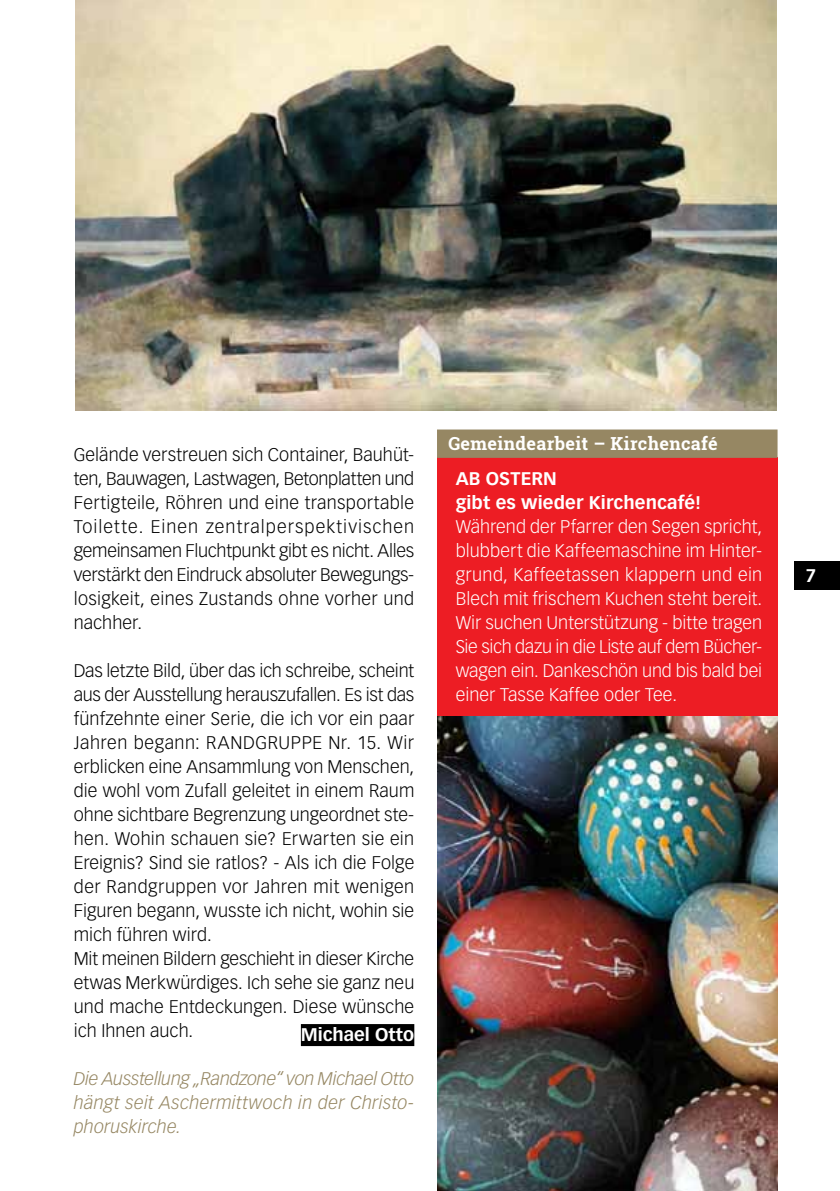
<style>
.page{position:relative;width:840px;height:1191px;background:#fff}
.page>*{position:absolute;margin:0;border:0;box-sizing:border-box;transform-origin:0 0}
.t1{font:300 18px/24px "Vectora LT Std";letter-spacing:.005em;color:#000;text-align:justify}
.t2{font:300 18px/24px "Vectora LT Std";color:#fff;text-align:justify}
.t3{font:italic 300 18px/24px "Vectora LT Std";letter-spacing:.015em;color:#968763;text-align:justify}
.t4{font:700 18px/24px "Vectora LT Std";letter-spacing:.005em;color:#fff}
.t5{font:700 18px "Roboto Slab";letter-spacing:.02em;color:#fff}
</style>
<div class="page">
<div style="left:301px;top:1024px;width:113px;height:22px;background:#000"></div>
<img style="left:75px;top:0;width:701px;height:411px">
<div style="left:437px;top:458px;width:340px;height:733px;background:#ed1d24"></div>
<img style="left:437px;top:716px;width:340px;height:475px">
<div style="left:437px;top:429px;width:340px;height:29px;background:#968763"></div>
<div style="left:794px;top:561px;width:45px;height:28px;background:#000"></div>
<p class="t1" style="left:74px;top:443px;width:342px">Gelände verstreuen sich Container, Bauhüt&shy;ten, Bauwagen, Lastwagen, Betonplatten und Fertigteile, Röhren und eine transportable Toilette. Einen zentralperspektivischen gemeinsamen Fluchtpunkt gibt es nicht. Alles verstärkt den Eindruck absoluter Bewegungs&shy;losigkeit, eines Zustands ohne vorher und nachher.</p>
<p class="t1" style="left:74px;top:659px;width:342px;text-align:left">Das letzte Bild, über das ich schreibe, scheint aus der Ausstellung herauszufallen. Es ist das fünfzehnte einer Serie, die ich vor ein paar Jahren begann: RANDGRUPPE Nr. 15. Wir erblicken eine Ansammlung von Menschen, die wohl vom Zufall geleitet in einem Raum ohne sichtbare Begrenzung ungeordnet ste&shy;hen. Wohin schauen sie? Erwarten sie ein Ereignis? Sind sie ratlos? - Als ich die Folge der Randgruppen vor Jahren mit wenigen Figuren begann, wusste ich nicht, wohin sie mich führen wird.<br>Mit meinen Bildern geschieht in dieser Kirche etwas Merkwürdiges. Ich sehe sie ganz neu und mache Entdeckungen. Diese wünsche ich Ihnen auch.</p>
<p class="t4" style="left:301px;top:1022px;width:115px">Michael Otto</p>
<p class="t3" style="left:74px;top:1066px;width:342px">Die Ausstellung „Randzone“ von Michael Otto hängt seit Aschermittwoch in der Christo&shy;phoruskirche.</p>
<p class="t5" style="left:448px;top:431px;width:270px">Gemeindearbeit – Kirchencafé</p>
<p class="t4" style="left:455px;top:466px;width:246px">AB OSTERN<br>gibt es wieder Kirchencafé!</p>
<p class="t2" style="left:455px;top:515px;width:308px">Während der Pfarrer den Segen spricht, blubbert die Kaffeemaschine im Hinter&shy;grund, Kaffeetassen klappern und ein Blech mit frischem Kuchen steht bereit.<br>Wir suchen Unterstützung - bitte tragen Sie sich dazu in die Liste auf dem Bücher&shy;wagen ein. Dankeschön und bis bald bei einer Tasse Kaffee oder Tee.</p>
<p class="t4" style="left:805px;top:563px;width:12px">7</p>
</div>
